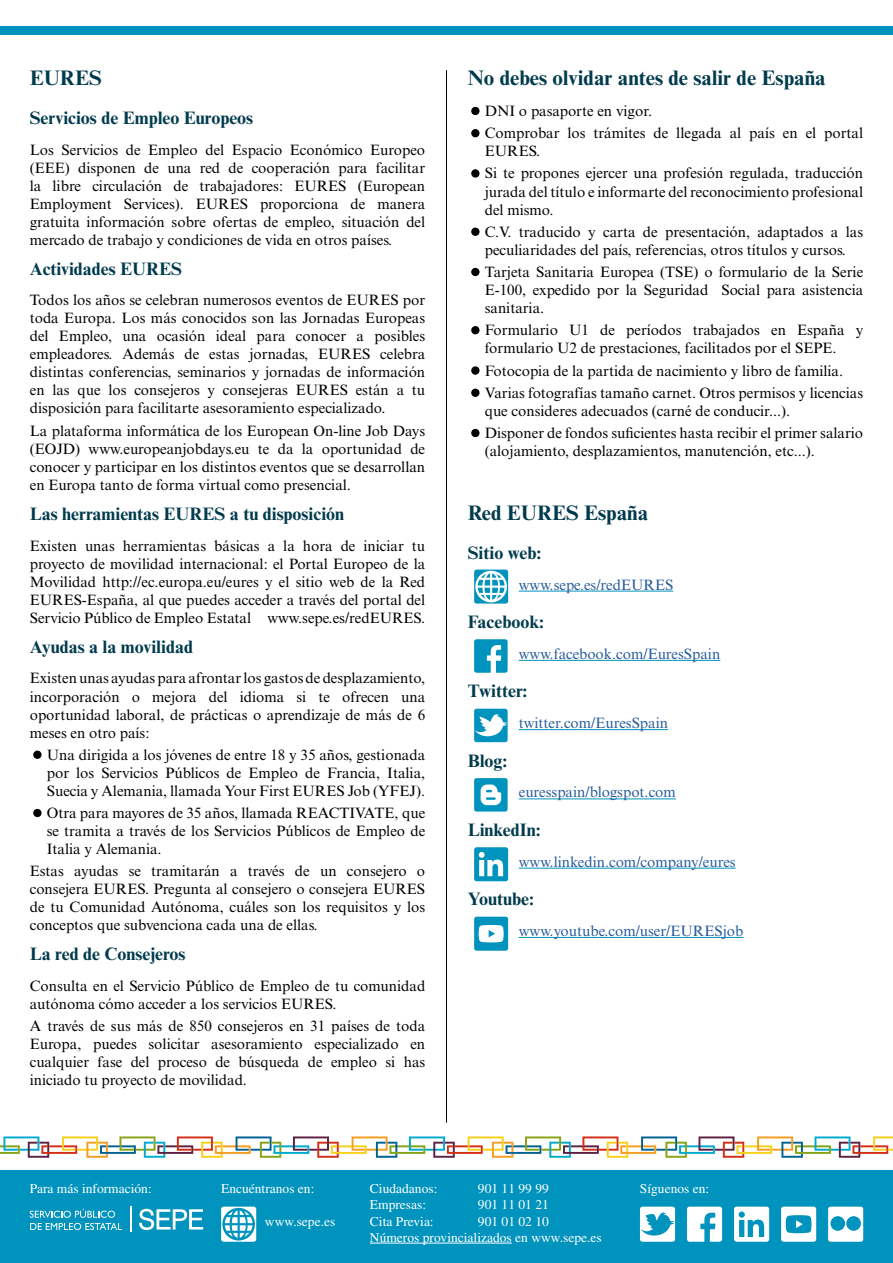
<style>
.page{position:relative;width:893px;height:1263px;background:#fff}
.page>*{position:absolute;margin:0;border:0;box-sizing:border-box;transform-origin:0 0}
.t1{font:700 21px "Times New Roman MT Std";color:#003b4d}
.t2{font:700 18px "Times New Roman MT Std";color:#003b4d}
.t3{font:15px/18px "Times New Roman MT Std";color:#000;text-align:justify}
.t4{font:15px "Times New Roman MT Std";color:#275b9b}
.t5{font:13.5px/16.2px "Times LT Std";color:#fff}
</style>
<div class="page">
<div style="left:0;top:1170px;width:893px;height:93px;background:#0093bd"></div>
<hr style="left:370px;top:1243px;width:142px;height:1px;background:#fff">
<svg style="left:640px;top:1206px;width:35px;height:36px"></svg>
<svg style="left:687px;top:1206px;width:35px;height:36px"></svg>
<svg style="left:734px;top:1206px;width:35px;height:36px"></svg>
<svg style="left:781px;top:1206px;width:35px;height:36px"></svg>
<svg style="left:828px;top:1206px;width:35px;height:36px"></svg>
<svg style="left:221px;top:1206px;width:35px;height:36px"></svg>
<svg style="left:139px;top:1209px;width:64px;height:21px"></svg>
<svg style="left:130px;top:1206px;width:1px;height:26px"></svg>
<svg style="left:30px;top:1209px;width:92px;height:21px"></svg>
<div style="left:0;top:27px;width:893px;height:8px;background:#0093bd"></div>
<svg style="left:0;top:1136px;width:893px;height:22px"></svg>
<hr style="left:446px;top:70px;width:1px;height:1053px;background:#000">
<hr style="left:519px;top:591px;width:154px;height:1px;background:#0093bd">
<hr style="left:519px;top:660px;width:201px;height:1px;background:#0093bd">
<hr style="left:519px;top:729px;width:149px;height:1px;background:#0093bd">
<hr style="left:519px;top:799px;width:157px;height:1px;background:#0093bd">
<hr style="left:519px;top:868px;width:217px;height:1px;background:#0093bd">
<hr style="left:519px;top:937px;width:224px;height:1px;background:#0093bd">
<svg style="left:474px;top:639px;width:34px;height:34px"></svg>
<svg style="left:474px;top:709px;width:34px;height:33px"></svg>
<svg style="left:474px;top:847px;width:34px;height:34px"></svg>
<svg style="left:474px;top:778px;width:34px;height:33px"></svg>
<svg style="left:474px;top:917px;width:34px;height:34px"></svg>
<svg style="left:474px;top:569px;width:34px;height:35px"></svg>
<svg style="left:33px;top:750px;width:9px;height:9px"></svg>
<svg style="left:33px;top:808px;width:9px;height:10px"></svg>
<svg style="left:471px;top:106px;width:9px;height:10px"></svg>
<svg style="left:471px;top:129px;width:9px;height:9px"></svg>
<svg style="left:471px;top:169px;width:9px;height:9px"></svg>
<svg style="left:471px;top:227px;width:9px;height:9px"></svg>
<svg style="left:471px;top:267px;width:9px;height:10px"></svg>
<svg style="left:471px;top:326px;width:9px;height:9px"></svg>
<svg style="left:471px;top:366px;width:9px;height:9px"></svg>
<svg style="left:471px;top:388px;width:9px;height:9px"></svg>
<svg style="left:471px;top:428px;width:9px;height:10px"></svg>
<h1 class="t1" style="left:30px;top:65px;width:73px">EURES</h1>
<p class="t2" style="left:30px;top:107px;width:225px">Servicios de Empleo Europeos</p>
<p class="t3" style="left:30px;top:141px;width:397px">Los Servicios de Empleo del Espacio Económico Europeo (EEE) disponen de una red de cooperación para facilitar la libre circulación de trabajadores: EURES (European Employment Services). EURES proporciona de manera gratuita información sobre ofertas de empleo, situación del mercado de trabajo y condiciones de vida en otros países.</p>
<p class="t2" style="left:30px;top:257px;width:154px">Actividades EURES</p>
<p class="t3" style="left:30px;top:291px;width:397px">Todos los años se celebran numerosos eventos de EURES por toda Europa. Los más conocidos son las Jornadas Europeas del Empleo, una ocasión ideal para conocer a posibles empleadores. Además de estas jornadas, EURES celebra distintas conferencias, seminarios y jornadas de información en las que los consejeros y consejeras EURES están a tu disposición para facilitarte asesoramiento especializado.</p>
<p class="t3" style="left:30px;top:422px;width:397px">La plataforma informática de los European On-line Job Days (EOJD) www.europeanjobdays.eu te da la oportunidad de conocer y participar en los distintos eventos que se desarrollan en Europa tanto de forma virtual como presencial.</p>
<p class="t2" style="left:30px;top:503px;width:316px">Las herramientas EURES a tu disposición</p>
<p class="t3" style="left:30px;top:536px;width:397px">Existen unas herramientas básicas a la hora de iniciar tu proyecto de movilidad internacional: el Portal Europeo de la Movilidad http://ec.europa.eu/eures y el sitio web de la Red EURES-España, al que puedes acceder a través del portal del Servicio Público de Empleo Estatal www.sepe.es/redEURES.</p>
<p class="t2" style="left:30px;top:635px;width:165px">Ayudas a la movilidad</p>
<p class="t3" style="left:30px;top:669px;width:397px">Existen unas ayudas para afrontar los gastos de desplazamiento, incorporación o mejora del idioma si te ofrecen una oportunidad laboral, de prácticas o aprendizaje de más de 6 meses en otro país:</p>
<p class="t3" style="left:47px;top:746px;width:380px">Una dirigida a los jóvenes de entre 18 y 35 años, gestionada por los Servicios Públicos de Empleo de Francia, Italia, Suecia y Alemania, llamada Your First EURES Job (YFEJ).</p>
<p class="t3" style="left:47px;top:804px;width:380px">Otra para mayores de 35 años, llamada REACTIVATE, que se tramita a través de los Servicios Públicos de Empleo de Italia y Alemania.</p>
<p class="t3" style="left:30px;top:862px;width:397px">Estas ayudas se tramitarán a través de un consejero o consejera EURES. Pregunta al consejero o consejera EURES de tu Comunidad Autónoma, cuáles son los requisitos y los conceptos que subvenciona cada una de ellas.</p>
<p class="t2" style="left:30px;top:943px;width:157px">La red de Consejeros</p>
<p class="t3" style="left:30px;top:977px;width:397px">Consulta en el Servicio Público de Empleo de tu comunidad autónoma cómo acceder a los servicios EURES.</p>
<p class="t3" style="left:30px;top:1017px;width:397px">A través de sus más de 850 consejeros en 31 países de toda Europa, puedes solicitar asesoramiento especializado en cualquier fase del proceso de búsqueda de empleo si has iniciado tu proyecto de movilidad.</p>
<h1 class="t1" style="left:468px;top:65px;width:359px">No debes olvidar antes de salir de España</h1>
<p class="t3" style="left:485px;top:100px;width:380px;line-height:22.2px">DNI o pasaporte en vigor.<br>Comprobar los trámites de llegada al país en el portal</p>
<p class="t3" style="left:485px;top:140px;width:380px;line-height:22.2px">EURES.<br>Si te propones ejercer una profesión regulada, traducción</p>
<p class="t3" style="left:485px;top:182px;width:380px">jurada del título e informarte del reconocimiento profesional del mismo.</p>
<p class="t3" style="left:485px;top:223px;width:380px">C.V. traducido y carta de presentación, adaptados a las peculiaridades del país, referencias, otros títulos y cursos.</p>
<p class="t3" style="left:485px;top:263px;width:380px">Tarjeta Sanitaria Europea (TSE) o formulario de la Serie E-100, expedido por la Seguridad Social para asistencia sanitaria.</p>
<p class="t3" style="left:485px;top:321px;width:380px">Formulario U1 de períodos trabajados en España y formulario U2 de prestaciones, facilitados por el SEPE.</p>
<p class="t3" style="left:485px;top:359px;width:380px;line-height:22.2px">Fotocopia de la partida de nacimiento y libro de familia.<br>Varias fotografías tamaño carnet. Otros permisos y licencias</p>
<p class="t3" style="left:485px;top:400px;width:380px;line-height:22.2px">que consideres adecuados (carné de conducir...).<br>Disponer de fondos suficientes hasta recibir el primer salario</p>
<p class="t3" style="left:485px;top:442px;width:332px">(alojamiento, desplazamientos, manutención, etc...).</p>
<h1 class="t1" style="left:468px;top:500px;width:182px">Red EURES España</h1>
<p class="t2" style="left:468px;top:542px;width:75px">Sitio web:</p>
<p class="t4" style="left:519px;top:576px;width:156px">www.sepe.es/redEURES</p>
<p class="t2" style="left:468px;top:611px;width:78px">Facebook:</p>
<p class="t4" style="left:519px;top:645px;width:203px">www.facebook.com/EuresSpain</p>
<p class="t2" style="left:468px;top:680px;width:61px">Twitter:</p>
<p class="t4" style="left:519px;top:714px;width:151px">twitter.com/EuresSpain</p>
<p class="t2" style="left:468px;top:749px;width:41px">Blog:</p>
<p class="t4" style="left:519px;top:784px;width:159px">euresspain/blogspot.com</p>
<p class="t2" style="left:468px;top:819px;width:74px">LinkedIn:</p>
<p class="t4" style="left:519px;top:853px;width:218px">www.linkedin.com/company/eures</p>
<p class="t2" style="left:468px;top:888px;width:68px">Youtube:</p>
<p class="t4" style="left:519px;top:922px;width:226px">www.youtube.com/user/EURESjob</p>
<p class="t5" style="left:30px;top:1180px;width:124px">Para más información:</p>
<p class="t5" style="left:370px;top:1180px;width:69px">Ciudadanos:</p>
<p class="t5" style="left:478px;top:1180px;width:72px">901 11 99 99</p>
<p class="t5" style="left:370px;top:1196px;width:58px">Empresas:</p>
<p class="t5" style="left:478px;top:1196px;width:72px">901 11 01 21</p>
<p class="t5" style="left:370px;top:1213px;width:65px">Cita Previa:</p>
<p class="t5" style="left:221px;top:1180px;width:95px">Encuéntranos en:</p>
<p class="t5" style="left:640px;top:1180px;width:71px">Síguenos en:</p>
<p class="t5" style="left:265px;top:1213px;width:72px">www.sepe.es</p>
<p class="t5" style="left:370px;top:1213px;width:233px;text-indent:108px">901 01 02 10<br>Números provincializados en www.sepe.es</p>
</div>
